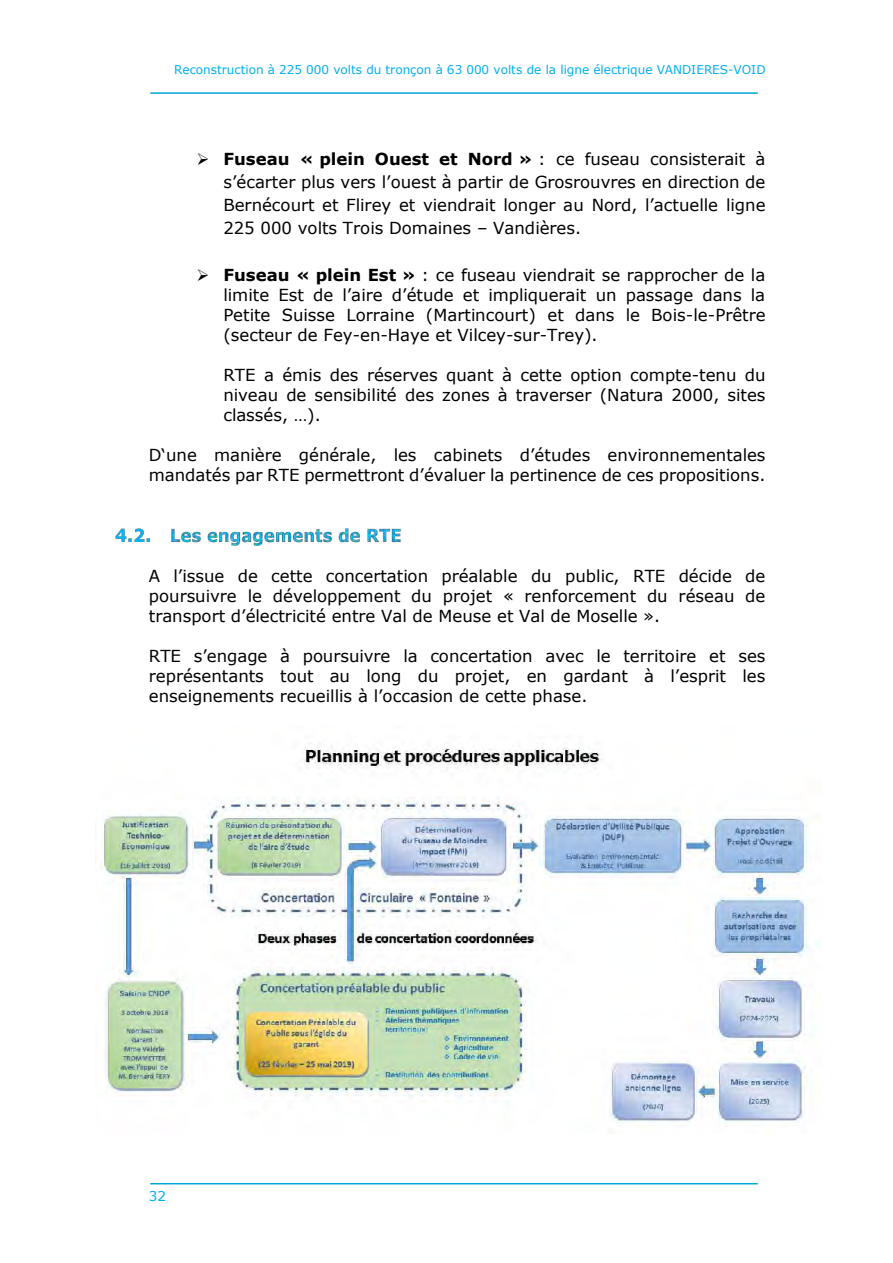
<style>
.page{position:relative;width:893px;height:1263px;background:#fff}
.page>*{position:absolute;margin:0;border:0;box-sizing:border-box;transform-origin:0 0}
.t1{font:16.5px/20.1px "Verdana";color:#000;text-align:justify}
.t2{font:13.5px "Verdana";color:#00b0f0}
.t3{font:12px "Verdana";letter-spacing:-.005em;color:#00b0f0}
.s1{font-weight:700}
</style>
<div class="page">
<hr style="left:150px;top:92px;width:608px;height:2px;background:#00a6d9">
<hr style="left:150px;top:1183px;width:608px;height:1px;background:#00a6d9">
<img style="left:116px;top:528px;width:34px;height:14px">
<img style="left:171px;top:528px;width:230px;height:17px">
<img style="left:96px;top:743px;width:726px;height:383px">
<p class="t3" style="left:174px;top:62px;width:593px">Reconstruction à 225 000 volts du tronçon à 63 000 volts de la ligne électrique VANDIERES-VOID</p>
<p class="t1" style="left:223px;top:147px;width:544px;line-height:23.1px;text-indent:-27px">➢ <span class="s1">Fuseau « plein Ouest et Nord »</span> : ce fuseau consisterait à s’écarter plus vers l’ouest à partir de Grosrouvres en direction de Bernécourt et Flirey et viendrait longer au Nord, l’actuelle ligne 225 000 volts Trois Domaines – Vandières.</p>
<p class="t1" style="left:223px;top:264px;width:544px;text-indent:-27px">➢ <span class="s1">Fuseau « plein Est »</span> : ce fuseau viendrait se rapprocher de la limite Est de l’aire d’étude et impliquerait un passage dans la Petite Suisse Lorraine (Martincourt) et dans le Bois-le-Prêtre (secteur de Fey-en-Haye et Vilcey-sur-Trey).</p>
<p class="t1" style="left:223px;top:364px;width:544px">RTE a émis des réserves quant à cette option compte-tenu du niveau de sensibilité des zones à traverser (Natura 2000, sites classés, …).</p>
<p class="t1" style="left:149px;top:444px;width:618px">D‘une manière générale, les cabinets d’études environnementales mandatés par RTE permettront d’évaluer la pertinence de ces propositions.</p>
<p class="t1" style="left:149px;top:565px;width:618px">A l’issue de cette concertation préalable du public, RTE décide de poursuivre le développement du projet « renforcement du réseau de transport d’électricité entre Val de Meuse et Val de Moselle ».</p>
<p class="t1" style="left:149px;top:645px;width:618px">RTE s’engage à poursuivre la concertation avec le territoire et ses représentants tout au long du projet, en gardant à l’esprit les enseignements recueillis à l’occasion de cette phase.</p>
<p class="t2" style="left:149px;top:1188px;width:19px">32</p>
</div>
